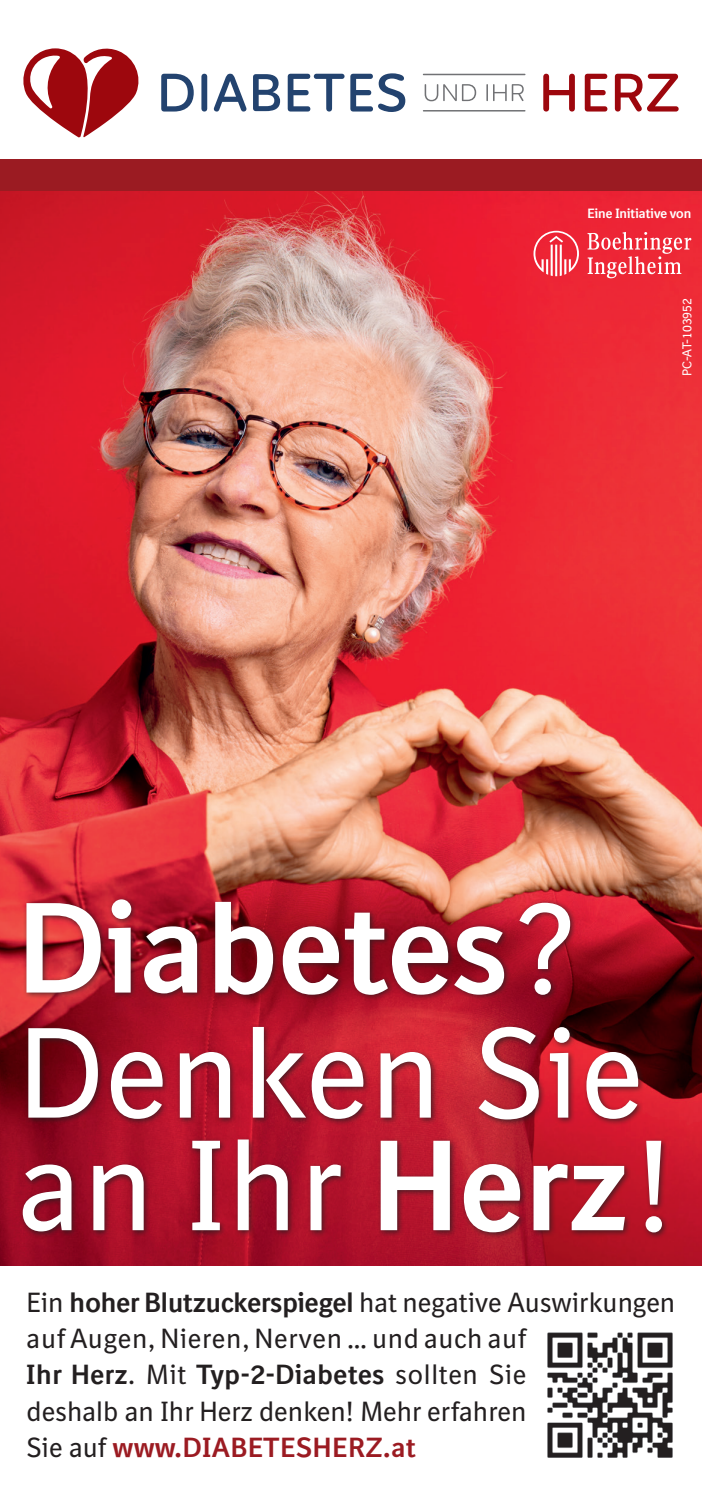
<style>
.page{position:relative;width:702px;height:1489px;background:#fff}
.page>*{position:absolute;margin:0;border:0;box-sizing:border-box;transform-origin:0 0}
.t1{font:125px/125px "BI Sans NEXT";letter-spacing:.01em;color:#fff}
.t2{font:27px/36.2px "BI Sans NEXT";color:#231f20}
.t3{font:700 13px "BI Sans NEXT";color:#fff}
.t4{font:12.5px "BI Sans NEXT";color:#fff}
.s1{font-weight:700}
.s2{font-weight:700;color:#9b1b22}
</style>
<div class="page">
<img style="left:0;top:191px;width:702px;height:1074px">
<div style="left:0;top:159px;width:702px;height:32px;background:#9b1b22"></div>
<svg style="left:23px;top:48px;width:116px;height:90px"></svg>
<svg style="left:161px;top:74px;width:33px;height:37px"></svg>
<div style="left:201px;top:74px;width:6px;height:37px;background:#23436f;border-radius:3px"></div>
<svg style="left:213px;top:74px;width:34px;height:37px"></svg>
<svg style="left:253px;top:74px;width:27px;height:37px"></svg>
<svg style="left:288px;top:74px;width:56px;height:37px"></svg>
<svg style="left:350px;top:73px;width:55px;height:39px"></svg>
<svg style="left:543px;top:74px;width:32px;height:37px"></svg>
<svg style="left:584px;top:74px;width:23px;height:37px"></svg>
<svg style="left:615px;top:74px;width:63px;height:37px"></svg>
<svg style="left:424px;top:84px;width:52px;height:17px"></svg>
<svg style="left:486px;top:84px;width:37px;height:17px"></svg>
<hr style="left:423px;top:110px;width:102px;height:1px;background:#717275">
<hr style="left:423px;top:74px;width:102px;height:1px;background:#717275">
<div style="left:19px;top:895px;width:650px;height:344px;background:#231f20;opacity:.75"></div>
<img style="left:547px;top:1332px;width:126px;height:126px">
<svg style="left:533px;top:231px;width:46px;height:45px;background:#f15b68"></svg>
<svg style="left:587px;top:232px;width:104px;height:46px;background:#f05662"></svg>
<p class="t3" style="left:587px;top:205px;width:105px">Eine Initiative von</p>
<p class="t4" style="left:679px;top:376px;width:79px;rotate:-90deg">PC-AT-103952</p>
<h1 class="t1" style="left:18px;top:885px;width:627px"><span class="s1">Diabetes</span>?<br>Denken Sie</h1>
<h1 class="t1" style="left:18px;top:1122px;width:656px">an Ihr <span class="s1">Herz</span>!</h1>
<p class="t2" style="left:27px;top:1283px;width:650px">Ein <span class="s1">hoher Blutzuckerspiegel</span> hat negative Auswirkungen auf Augen, Nieren, Nerven … und auch auf<br><span class="s1">Ihr Herz</span>. Mit <span class="s1">Typ-2-Diabetes</span> sollten Sie<br>deshalb an Ihr Herz denken! Mehr erfahren<br>Sie auf <span class="s2">www.DIABETESHERZ.at</span></p>
</div>
